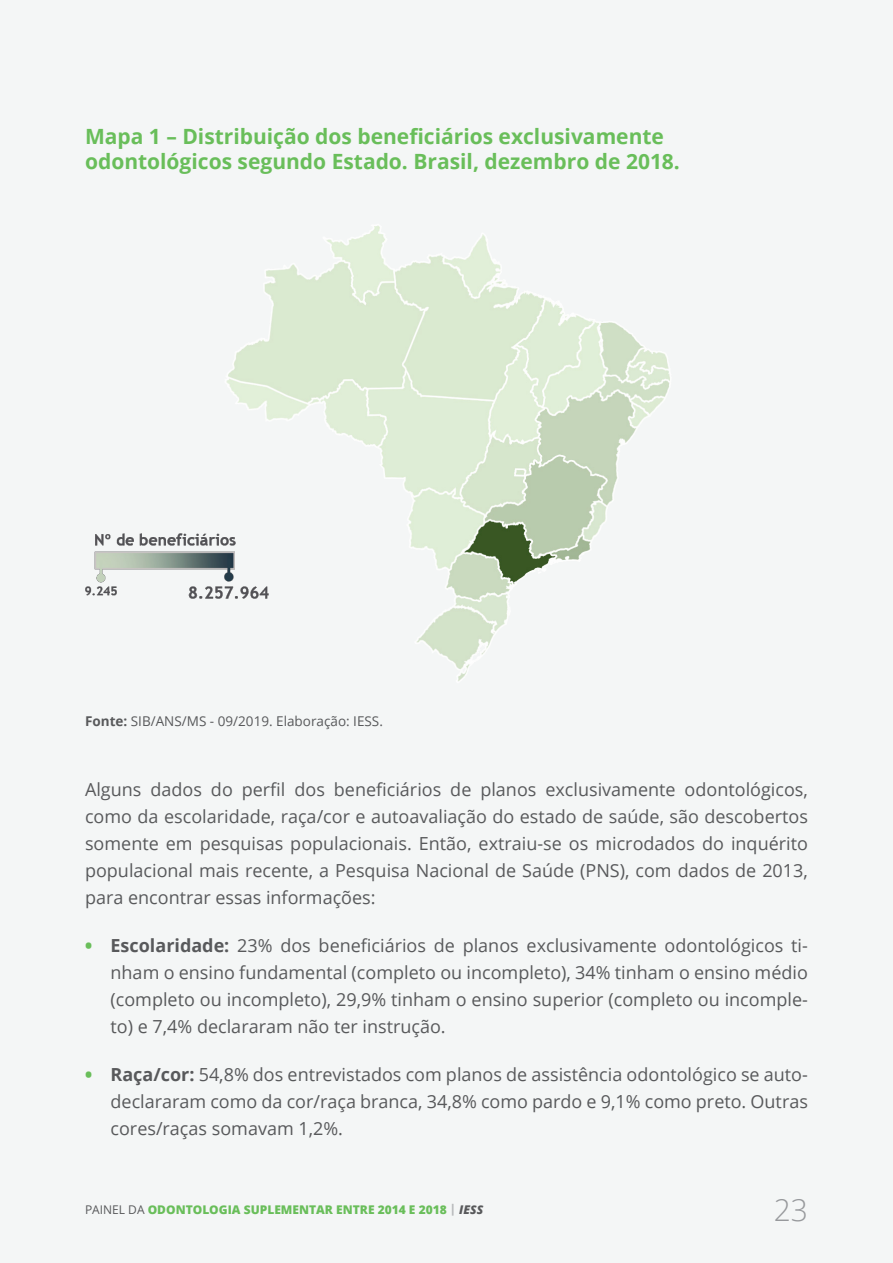
<style>
.page{position:relative;width:893px;height:1263px;background:#f4f6f6}
.page>*{position:absolute;margin:0;border:0;box-sizing:border-box;transform-origin:0 0}
.t1{font:300 30px "Open Sans";color:#97999c}
.t2{font:700 21px/25.5px "Open Sans";color:#69be5a}
.t3{font:18px/27px "Open Sans";color:#58595b;text-align:justify}
.t4{font:13.5px "Open Sans";color:#58595b}
.t5{font:800 12px "Open Sans";color:#69be5a}
.s1{font-weight:700}
.s2{font-weight:800;color:#69be5a}
.s3{font-weight:400;color:#58595b}
.s4{color:#b8babc}
.s5{font-style:italic;color:#58595b}
</style>
<div class="page">
<img style="left:85px;top:533px;width:124px;height:66px">
<img style="left:209px;top:226px;width:461px;height:455px">
<p class="t2" style="left:85px;top:123px;width:596px">Mapa 1 – Distribuição dos beneficiários exclusivamente odontológicos segundo Estado. Brasil, dezembro de 2018.</p>
<p class="t4" style="left:85px;top:712px;width:299px"><span class="s1">Fonte:</span> SIB/ANS/MS - 09/2019. Elaboração: IESS.</p>
<p class="t3" style="left:85px;top:775px;width:724px">Alguns dados do perfil dos beneficiários de planos exclusivamente odontológicos, como da escolaridade, raça/cor e autoavaliação do estado de saúde, são descobertos somente em pesquisas populacionais. Então, extraiu-se os microdados do inquérito populacional mais recente, a Pesquisa Nacional de Saúde (PNS), com dados de 2013, para encontrar essas informações:</p>
<p class="t3" style="left:111px;top:932px;width:699px;text-indent:-26px"><span class="s2">•</span> <span class="s1">Escolaridade:</span> 23% dos beneficiários de planos exclusivamente odontológicos ti&shy;nham o ensino fundamental (completo ou incompleto), 34% tinham o ensino médio (completo ou incompleto), 29,9% tinham o ensino superior (completo ou incomple&shy;to) e 7,4% declararam não ter instrução.</p>
<p class="t3" style="left:111px;top:1061px;width:699px;text-indent:-26px"><span class="s2">•</span> <span class="s1">Raça/cor:</span> 54,8% dos entrevistados com planos de assistência odontológico se auto&shy;declararam como da cor/raça branca, 34,8% como pardo e 9,1% como preto. Outras cores/raças somavam 1,2%.</p>
<p class="t5" style="left:85px;top:1200px;width:400px"><span class="s3">PAINEL DA</span> ODONTOLOGIA SUPLEMENTAR ENTRE 2014 E 2018 <span class="s4">|</span> <span class="s5">IESS</span></p>
<h1 class="t1" style="left:774px;top:1189px;width:36px">23</h1>
</div>
